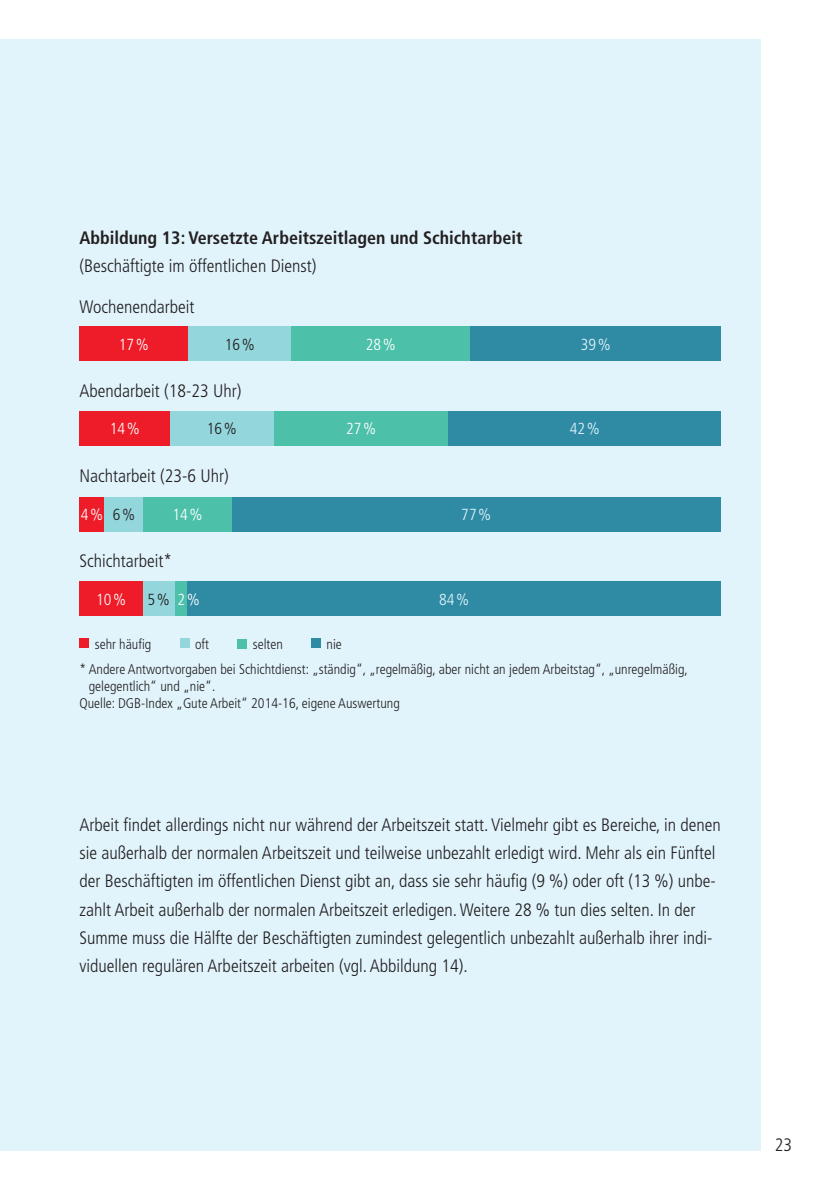
<style>
.page{position:relative;width:840px;height:1191px;background:#fff}
.page>*{position:absolute;margin:0;border:0;box-sizing:border-box;transform-origin:0 0}
.t1{font:300 condensed 18px/28px "Frutiger";color:#231f20}
.t2{font:700 condensed 18px "Frutiger";color:#231f20}
.t3{font:300 condensed 16px "Frutiger";color:#fff}
.t4{font:300 condensed 16px "Frutiger";color:#e1f4fc}
.t5{font:300 condensed 16px "Frutiger";color:#231f20}
.t6{font:300 condensed 14px/24.6px "Frutiger";color:#231f20}
.s1{color:#231f20}
</style>
<div class="page">
<div style="left:0;top:40px;width:760px;height:1110px;background:#e1f4fc"></div>
<div style="left:79px;top:327px;width:109px;height:34px;background:#ee1c28"></div>
<div style="left:188px;top:327px;width:103px;height:34px;background:#93d6dc"></div>
<div style="left:291px;top:327px;width:179px;height:34px;background:#4dc0aa"></div>
<div style="left:470px;top:327px;width:250px;height:34px;background:#2f8ba4"></div>
<div style="left:79px;top:411px;width:91px;height:34px;background:#ee1c28"></div>
<div style="left:170px;top:411px;width:104px;height:34px;background:#93d6dc"></div>
<div style="left:274px;top:411px;width:174px;height:34px;background:#4dc0aa"></div>
<div style="left:448px;top:411px;width:272px;height:34px;background:#2f8ba4"></div>
<div style="left:79px;top:497px;width:26px;height:34px;background:#ee1c28"></div>
<div style="left:105px;top:497px;width:38px;height:34px;background:#93d6dc"></div>
<div style="left:143px;top:497px;width:89px;height:34px;background:#4dc0aa"></div>
<div style="left:232px;top:497px;width:488px;height:34px;background:#2f8ba4"></div>
<div style="left:79px;top:581px;width:64px;height:34px;background:#ee1c28"></div>
<div style="left:143px;top:581px;width:32px;height:34px;background:#93d6dc"></div>
<div style="left:175px;top:581px;width:12px;height:34px;background:#4dc0aa"></div>
<div style="left:187px;top:581px;width:533px;height:34px;background:#2f8ba4"></div>
<div style="left:79px;top:638px;width:10px;height:10px;background:#ee1c28"></div>
<div style="left:237px;top:639px;width:10px;height:9px;background:#4dc0aa"></div>
<div style="left:180px;top:638px;width:9px;height:9px;background:#93d6dc"></div>
<div style="left:311px;top:638px;width:10px;height:10px;background:#2f8ba4"></div>
<p class="t2" style="left:79px;top:227px;width:444px">Abbildung 13: Versetzte Arbeitszeitlagen und Schichtarbeit</p>
<p class="t1" style="left:79px;top:251px;width:238px">(Beschäftigte im öffentlichen Dienst)</p>
<p class="t1" style="left:79px;top:293px;width:117px">Wochenendarbeit</p>
<p class="t3" style="left:119px;top:335px;width:31px">17%</p>
<p class="t5" style="left:225px;top:335px;width:31px">16%</p>
<p class="t3" style="left:365px;top:335px;width:31px">28%</p>
<p class="t4" style="left:580px;top:335px;width:31px">39%</p>
<p class="t1" style="left:79px;top:377px;width:163px">Abendarbeit (18-23 Uhr)</p>
<p class="t3" style="left:110px;top:420px;width:32px">14%</p>
<p class="t5" style="left:207px;top:420px;width:32px">16%</p>
<p class="t3" style="left:346px;top:420px;width:31px">27%</p>
<p class="t4" style="left:569px;top:420px;width:31px">42%</p>
<p class="t1" style="left:79px;top:461px;width:151px">Nachtarbeit (23-6 Uhr)</p>
<p class="t3" style="left:81px;top:505px;width:56px">4% <span class="s1">6%</span></p>
<p class="t3" style="left:172px;top:505px;width:31px">14%</p>
<p class="t4" style="left:461px;top:505px;width:31px">77%</p>
<p class="t1" style="left:79px;top:547px;width:94px">Schichtarbeit*</p>
<p class="t3" style="left:96px;top:590px;width:31px">10%</p>
<p class="t5" style="left:147px;top:590px;width:24px">5%</p>
<p class="t4" style="left:439px;top:590px;width:31px">84%</p>
<p class="t3" style="left:177px;top:590px;width:24px">2%</p>
<p class="t6" style="left:195px;top:632px;width:16px">oft</p>
<p class="t6" style="left:326px;top:632px;width:17px">nie</p>
<p class="t6" style="left:95px;top:632px;width:58px">sehr häufig</p>
<p class="t6" style="left:79px;top:632px;width:609px;text-indent:173px">selten<br>* Andere Antwortvorgaben bei Schichtdienst: „ständig“, „regelmäßig, aber nicht an jedem Arbeitstag“, „unregelmäßig,</p>
<p class="t6" style="left:79px;top:677px;width:322px;line-height:16.8px;text-indent:9px">gelegentlich“ und „nie“.<br>Quelle: DGB-Index „Gute Arbeit“ 2014-16, eigene Auswertung</p>
<p class="t1" style="left:79px;top:811px;width:642px">Arbeit findet allerdings nicht nur während der Arbeitszeit statt. Vielmehr gibt es Bereiche, in denen sie außerhalb der normalen Arbeitszeit und teilweise unbezahlt erledigt wird. Mehr als ein Fünftel der Beschäftigten im öffentlichen Dienst gibt an, dass sie sehr häufig (9 %) oder oft (13 %) unbe&shy;zahlt Arbeit außerhalb der normalen Arbeitszeit erledigen. Weitere 28 % tun dies selten. In der Summe muss die Hälfte der Beschäftigten zumindest gelegentlich unbezahlt außerhalb ihrer indi&shy;viduellen regulären Arbeitszeit arbeiten (vgl. Abbildung 14).</p>
<p class="t1" style="left:774px;top:1130px;width:19px">23</p>
</div>
